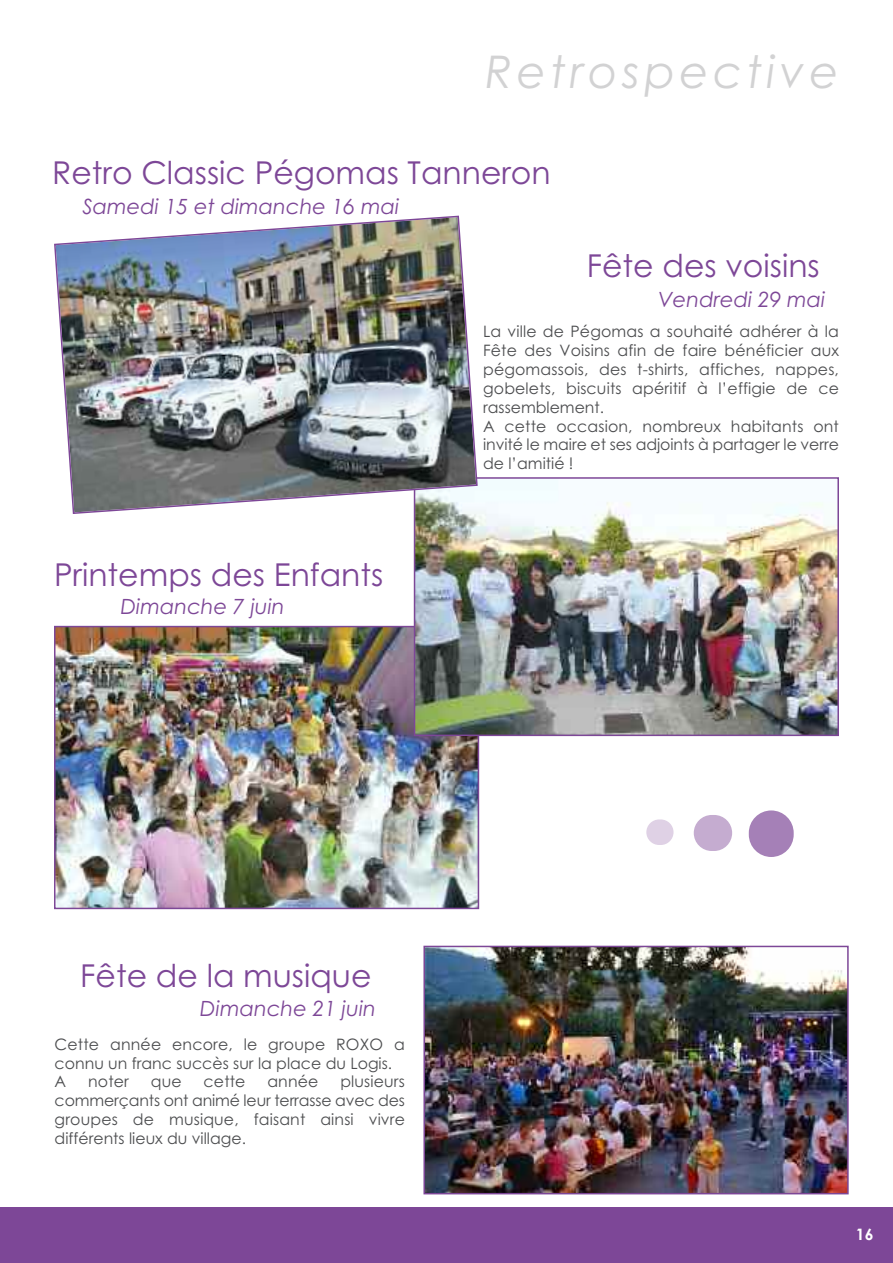
<style>
.page{position:relative;width:893px;height:1263px;background:#fff}
.page>*{position:absolute;margin:0;border:0;box-sizing:border-box;transform-origin:0 0}
.t1{font:italic 45px "Century Gothic";letter-spacing:.1em;color:#d2d2d3}
.t2{font:31.5px "Century Gothic";color:#7d4797}
.t3{font:italic 21px "Century Gothic";color:#7d4797}
.t4{font:15.75px/18.9px "Century Gothic";letter-spacing:.01em;color:#4c4d4f}
.t5{font:700 15.75px "Century Gothic";color:#fff}
</style>
<div class="page">
<img style="left:57px;top:629px;width:419px;height:277px">
<div style="left:54px;top:626px;width:425px;height:283px;border:2px solid #7d4797"></div>
<div style="left:0;top:1207px;width:893px;height:56px;background:#7d4797"></div>
<div style="left:749px;top:810px;width:45px;height:47px;background:#a580b7;border-radius:22px"></div>
<div style="left:694px;top:815px;width:38px;height:36px;background:#c5acd0;border-radius:18px"></div>
<div style="left:646px;top:819px;width:27px;height:26px;background:#dfd1e5;border-radius:13px"></div>
<img style="left:417px;top:480px;width:419px;height:253px">
<div style="left:414px;top:477px;width:425px;height:259px;border:2px solid #7d4797"></div>
<img style="left:54px;top:215px;width:424px;height:300px">
<img style="left:426px;top:949px;width:420px;height:242px">
<div style="left:423px;top:946px;width:426px;height:248px;border:2px solid #7d4797"></div>
<h1 class="t1" style="left:485px;top:46px;width:355px">Retrospective</h1>
<h2 class="t2" style="left:52px;top:155px;width:500px">Retro Classic Pégomas Tanneron</h2>
<h3 class="t3" style="left:82px;top:195px;width:318px">Samedi 15 et dimanche 16 mai</h3>
<h2 class="t2" style="left:54px;top:556px;width:331px">Printemps des Enfants</h2>
<h3 class="t3" style="left:121px;top:595px;width:166px">Dimanche 7 juin</h3>
<h2 class="t2" style="left:587px;top:247px;width:234px">Fête des voisins</h2>
<h3 class="t3" style="left:658px;top:288px;width:169px">Vendredi 29 mai</h3>
<p class="t4" style="left:483px;top:322px;width:357px">La ville de Pégomas a souhaité adhérer à la Fête des Voisins afin de faire bénéficier aux pégomassois, des t-shirts, affiches, nappes, gobelets, biscuits apéritif à l’effigie de ce rassemblement.<br>A cette occasion, nombreux habitants ont invité le maire et ses adjoints à partager le verre de l’amitié !</p>
<h2 class="t2" style="left:80px;top:958px;width:293px">Fête de la musique</h2>
<h3 class="t3" style="left:200px;top:996px;width:177px">Dimanche 21 juin</h3>
<p class="t4" style="left:55px;top:1035px;width:352px">Cette année encore, le groupe ROXO a connu un franc succès sur la place du Logis.<br>A</p>
<p class="t4" style="left:88px;top:1072px;width:42px">noter</p>
<p class="t4" style="left:151px;top:1072px;width:32px">que</p>
<p class="t4" style="left:204px;top:1072px;width:43px">cette</p>
<p class="t4" style="left:267px;top:1072px;width:53px">année</p>
<p class="t4" style="left:55px;top:1072px;width:352px;text-align:justify;text-indent:286px">plusieurs commerçants ont animé leur terrasse avec des groupes de musique, faisant ainsi vivre différents lieux du village.</p>
<p class="t5" style="left:856px;top:1225px;width:19px">16</p>
</div>
